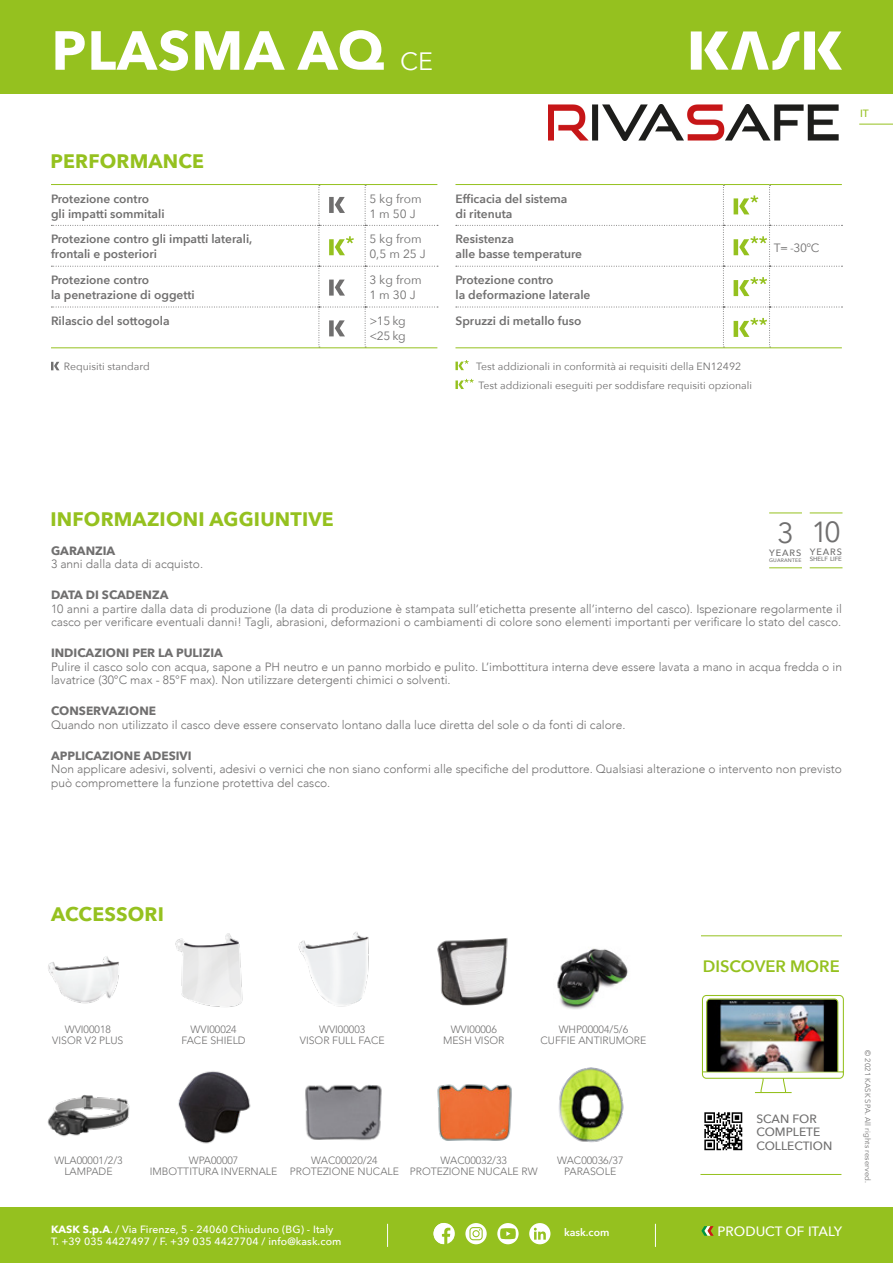
<style>
.page{position:relative;width:893px;height:1263px;background:#fff}
.page>*{position:absolute;margin:0;border:0;box-sizing:border-box;transform-origin:0 0}
.t1{font:700 54.45px "Avenir Next";letter-spacing:.02em;color:#fff}
.t2{font:29.1px "Avenir Next";color:#706f6f}
.t3{font:700 19.5px "Avenir Next";letter-spacing:.01em;color:#95c11f}
.t4{font:600 16.5px "Avenir Next";color:#95c11f}
.t5{font:500 13.5px "Avenir Next";color:#fff}
.t6{font:300 12px/13.5px "Avenir";color:#706f6f}
.t7{font:600 12px/15px "Avenir Next";color:#706f6f}
.t8{font:700 12px "Avenir Next";color:#706f6f}
.t9{font:12px/15px "Avenir Next";color:#706f6f}
.t10{font:500 12px/13.5px "Avenir Next";color:#706f6f}
.t11{font:300 10.5px/10.5px "Avenir LT Std";color:#706f6f;text-align:center}
.t12{font:10.5px/18.6px "Avenir Next";color:#706f6f}
.t13{font:500 10.5px/12.6px "Avenir Next";letter-spacing:.01em;color:#fff}
.t14{font:600 10.5px "Avenir Next";color:#fff}
.t15{font:500 10.5px "Avenir Next";color:#95c11f}
.t16{font:500 9.15px "Avenir Next";letter-spacing:.1em;color:#706f6f}
.t17{font:7.65px "Avenir Next";letter-spacing:.01em;color:#706f6f}
.t18{font:500 6.15px "Avenir Next";color:#706f6f}
.t19{font:500 5.1px "Avenir Next";letter-spacing:.035em;color:#706f6f}
.s1{font-weight:400;font-size:25.05px}
.s2{font-weight:700}
</style>
<div class="page">
<div style="left:0;top:1208px;width:893px;height:55px;background:#95c11f"></div>
<svg style="left:701px;top:1226px;width:13px;height:10px"></svg>
<svg style="left:387px;top:1224px;width:1px;height:23px"></svg>
<svg style="left:655px;top:1224px;width:1px;height:23px"></svg>
<svg style="left:443px;top:1223px;width:12px;height:21px"></svg>
<svg style="left:434px;top:1223px;width:9px;height:21px"></svg>
<svg style="left:465px;top:1223px;width:22px;height:21px"></svg>
<svg style="left:497px;top:1223px;width:22px;height:21px"></svg>
<svg style="left:529px;top:1223px;width:21px;height:21px"></svg>
<hr style="left:859px;top:124px;width:34px;height:1px;background:#95c11f">
<hr style="left:700px;top:1174px;width:141px;height:1px;background:#95c11f">
<hr style="left:701px;top:935px;width:141px;height:1px;background:#95c11f">
<img style="left:701px;top:995px;width:143px;height:98px">
<svg style="left:704px;top:1112px;width:39px;height:39px"></svg>
<svg style="left:704px;top:1112px;width:38px;height:38px"></svg>
<div style="left:0;top:0;width:893px;height:94px;background:#95c11f"></div>
<svg style="left:691px;top:31px;width:151px;height:39px"></svg>
<hr style="left:51px;top:184px;width:268px;height:1px;background:#95c11f">
<hr style="left:319px;top:184px;width:46px;height:1px;background:#95c11f">
<hr style="left:365px;top:184px;width:72px;height:1px;background:#95c11f">
<svg style="left:51px;top:185px;width:387px;height:163px"></svg>
<hr style="left:455px;top:184px;width:268px;height:1px;background:#95c11f">
<hr style="left:723px;top:184px;width:47px;height:1px;background:#95c11f">
<hr style="left:770px;top:184px;width:72px;height:1px;background:#95c11f">
<hr style="left:455px;top:347px;width:268px;height:1px;background:#95c11f">
<svg style="left:456px;top:185px;width:386px;height:163px"></svg>
<svg style="left:51px;top:362px;width:8px;height:8px"></svg>
<svg style="left:455px;top:360px;width:14px;height:10px"></svg>
<svg style="left:455px;top:379px;width:19px;height:10px"></svg>
<hr style="left:810px;top:513px;width:32px;height:1px;background:#95c11f">
<hr style="left:810px;top:567px;width:32px;height:1px;background:#95c11f">
<hr style="left:769px;top:513px;width:33px;height:1px;background:#95c11f">
<hr style="left:769px;top:567px;width:33px;height:1px;background:#95c11f">
<img style="left:557px;top:948px;width:71px;height:61px">
<img style="left:559px;top:1067px;width:65px;height:76px">
<img style="left:48px;top:956px;width:71px;height:48px">
<img style="left:175px;top:933px;width:68px;height:74px">
<img style="left:298px;top:932px;width:71px;height:75px">
<img style="left:437px;top:938px;width:71px;height:68px">
<img style="left:47px;top:1095px;width:83px;height:42px">
<img style="left:305px;top:1085px;width:77px;height:56px">
<img style="left:437px;top:1084px;width:75px;height:57px">
<img style="left:178px;top:1071px;width:73px;height:73px">
<img style="left:548px;top:105px;width:291px;height:35px">
<h1 class="t1" style="left:51px;top:4px;width:383px">PLASMA AQ <span class="s1">CE</span></h1>
<h3 class="t3" style="left:51px;top:145px;width:155px">PERFORMANCE</h3>
<p class="t7" style="left:51px;top:191px;width:115px">Protezione contro gli impatti sommitali</p>
<p class="t9" style="left:369px;top:190px;width:54px">5 kg from<br>1 m 50 J</p>
<p class="t7" style="left:51px;top:231px;width:203px">Protezione contro gli impatti laterali, frontali e posteriori</p>
<p class="t9" style="left:369px;top:231px;width:58px">5 kg from<br>0,5 m 25 J</p>
<p class="t7" style="left:51px;top:272px;width:145px">Protezione contro<br>la penetrazione di oggetti</p>
<p class="t9" style="left:369px;top:272px;width:54px">3 kg from<br>1 m 30 J</p>
<p class="t7" style="left:51px;top:313px;width:120px">Rilascio del sottogola</p>
<p class="t9" style="left:369px;top:313px;width:38px">&gt;15 kg &lt;25 kg</p>
<p class="t7" style="left:455px;top:191px;width:114px">Efficacia del sistema di ritenuta</p>
<p class="t7" style="left:455px;top:232px;width:128px;line-height:14.4px">Resistenza<br>alle basse temperature</p>
<p class="t9" style="left:774px;top:240px;width:47px">T= -30°C</p>
<p class="t7" style="left:455px;top:272px;width:136px;line-height:14.4px">Protezione contro<br>la deformazione laterale</p>
<p class="t7" style="left:455px;top:313px;width:127px">Spruzzi di metallo fuso</p>
<p class="t12" style="left:64px;top:357px;width:87px">Requisiti standard</p>
<p class="t12" style="left:476px;top:357px;width:277px">Test addizionali in conformità ai requisiti della EN12492<br>Test addizionali eseguiti per soddisfare requisiti opzionali</p>
<p class="t15" style="left:860px;top:105px;width:10px">IT</p>
<h3 class="t3" style="left:50px;top:502px;width:285px">INFORMAZIONI AGGIUNTIVE</h3>
<p class="t8" style="left:51px;top:540px;width:66px">GARANZIA</p>
<p class="t6" style="left:51px;top:557px;width:154px">3 anni dalla data di acquisto.</p>
<h2 class="t2" style="left:777px;top:508px;width:18px">3</h2>
<p class="t16" style="left:769px;top:545px;width:34px">YEARS</p>
<p class="t19" style="left:769px;top:556px;width:34px">GUARANTEE</p>
<h2 class="t2" style="left:811px;top:508px;width:31px">10</h2>
<p class="t16" style="left:810px;top:544px;width:34px">YEARS</p>
<p class="t18" style="left:810px;top:554px;width:34px">SHELF LIFE</p>
<p class="t8" style="left:51px;top:585px;width:119px">DATA DI SCADENZA</p>
<p class="t6" style="left:51px;top:602px;width:792px">10 anni a partire dalla data di produzione (la data di produzione è stampata sull’etichetta presente all’interno del casco). Ispezionare regolarmente il casco per verificare eventuali danni! Tagli, abrasioni, deformazioni o cambiamenti di colore sono elementi importanti per verificare lo stato del casco.</p>
<p class="t8" style="left:51px;top:643px;width:173px">INDICAZIONI PER LA PULIZIA</p>
<p class="t6" style="left:51px;top:660px;width:792px">Pulire il casco solo con acqua, sapone a PH neutro e un panno morbido e pulito. L’imbottitura interna deve essere lavata a mano in acqua fredda o in lavatrice (30°C max - 85°F max). Non utilizzare detergenti chimici o solventi.</p>
<p class="t8" style="left:51px;top:701px;width:107px">CONSERVAZIONE</p>
<p class="t6" style="left:51px;top:718px;width:576px">Quando non utilizzato il casco deve essere conservato lontano dalla luce diretta del sole o da fonti di calore.</p>
<p class="t8" style="left:51px;top:745px;width:142px">APPLICAZIONE ADESIVI</p>
<p class="t6" style="left:51px;top:762px;width:792px">Non applicare adesivi, solventi, adesivi o vernici che non siano conformi alle specifiche del produttore. Qualsiasi alterazione o intervento non previsto può compromettere la funzione protettiva del casco.</p>
<h3 class="t3" style="left:51px;top:897px;width:114px">ACCESSORI</h3>
<p class="t11" style="left:52px;top:1024px;width:73px">WVI00018<br>VISOR V2 PLUS</p>
<p class="t11" style="left:182px;top:1024px;width:66px">WVI00024<br>FACE SHIELD</p>
<p class="t11" style="left:300px;top:1024px;width:86px">WVI00003<br>VISOR FULL FACE</p>
<p class="t11" style="left:443px;top:1024px;width:63px">WVI00006<br>MESH VISOR</p>
<p class="t11" style="left:540px;top:1024px;width:108px">WHP00004/5/6<br>CUFFIE ANTIRUMORE</p>
<p class="t11" style="left:54px;top:1155px;width:70px">WLA00001/2/3<br>LAMPADE</p>
<p class="t11" style="left:150px;top:1155px;width:129px">WPA00007<br>IMBOTTITURA INVERNALE</p>
<p class="t11" style="left:290px;top:1155px;width:111px">WAC00020/24<br>PROTEZIONE NUCALE</p>
<p class="t11" style="left:410px;top:1155px;width:130px">WAC00032/33<br>PROTEZIONE NUCALE RW</p>
<p class="t11" style="left:557px;top:1155px;width:68px">WAC00036/37<br>PARASOLE</p>
<h3 class="t4" style="left:703px;top:952px;width:138px">DISCOVER MORE</h3>
<p class="t10" style="left:756px;top:1111px;width:77px">SCAN FOR<br>COMPLETE<br>COLLECTION</p>
<p class="t13" style="left:51px;top:1222px;width:292px"><span class="s2">KASK S.p.A</span>. / Via Firenze, 5 - 24060 Chiuduno (BG) - Italy<br>T. +39 035 4427497 / F. +39 035 4427704 / info@kask.com</p>
<p class="t14" style="left:564px;top:1223px;width:47px">kask.com</p>
<p class="t5" style="left:718px;top:1219px;width:126px">PRODUCT OF ITALY</p>
<p class="t17" style="left:874px;top:1050px;width:134px;rotate:90deg">© 2021 KASK SPA. All rights reserved.</p>
</div>
